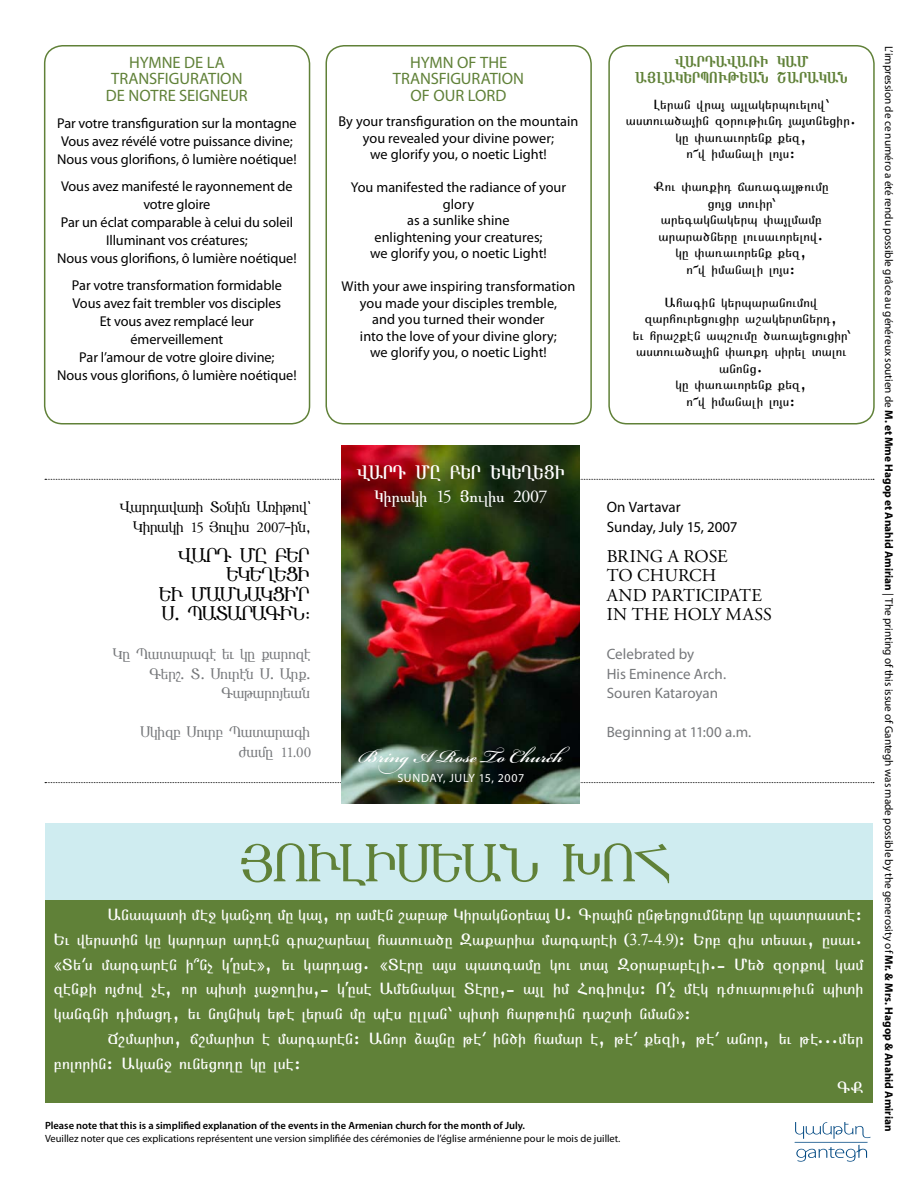
<style>
.page{position:relative;width:918px;height:1188px;background:#fff}
.page>*{position:absolute;margin:0;border:0;box-sizing:border-box;transform-origin:0 0}
.t1{font:52.5px "Maral Plain";letter-spacing:-.025em;color:#608138}
.t2{font:600 27px "Bickham Script Pro";color:#fff}
.t3{font:21px "Ardahan Plain";letter-spacing:-.03em;color:#fff}
.t4{font:19.5px/19.5px "Maral Plain";letter-spacing:-.055em;color:#000;text-align:right}
.t5{font:18px/19.5px "Adobe Garamond Pro";letter-spacing:-.01em;color:#000}
.t6{font:18px "Ardahan Plain";color:#fff}
.t7{font:16.5px/24.8px "Arasan";letter-spacing:.005em;color:#fff;text-align:justify}
.t8{font:16.5px/16.5px "Myriad Pro";color:#608138;text-align:center}
.t9{font:700 16.5px/16.5px "Ardahan";letter-spacing:-.035em;color:#608138;text-align:center}
.t10{font:15px/19.5px "Maral Plain";letter-spacing:-.005em;color:#76787b;text-align:right}
.t11{font:15px/19.5px "Myriad Pro";color:#76787b}
.t12{font:15px/19.5px "Maral Plain";letter-spacing:-.02em;color:#000;text-align:right}
.t13{font:15px/19.5px "Myriad Pro";color:#000}
.t14{font:15px "Adobe Garamond Pro";color:#76787b}
.t15{font:14.25px/18px "Myriad Pro";letter-spacing:-.005em;color:#000;text-align:center}
.t16{font:13.5px/16.5px "Arasan";letter-spacing:.015em;color:#000;text-align:center}
.t17{font:12px "Myriad Pro";letter-spacing:.045em;color:#fff}
.t18{font:11.25px "Myriad Pro";color:#000}
.t19{font:10.5px "Myriad Pro";color:#000}
.t20{font:600 10.5px "Myriad Pro";color:#000}
.s1{font-family:"Adobe Garamond Pro"}
.s2{font-family:"Maral Plain"}
.s3{font-family:"Times New Roman"}
.s4{font-weight:700}
</style>
<div class="page">
<div style="left:44px;top:45px;width:266px;height:379px;border:2px solid #608138;border-radius:18px"></div>
<div style="left:326px;top:45px;width:266px;height:379px;border:2px solid #608138;border-radius:18px"></div>
<div style="left:608px;top:45px;width:267px;height:379px;border:2px solid #608138;border-radius:18px"></div>
<div style="left:45px;top:824px;width:828px;height:76px;background:#cfecf0"></div>
<div style="left:45px;top:900px;width:828px;height:203px;background:#608138"></div>
<svg style="left:795px;top:1122px;width:76px;height:40px"></svg>
<svg style="left:45px;top:479px;width:829px;height:1px"></svg>
<svg style="left:45px;top:782px;width:829px;height:1px"></svg>
<img style="left:341px;top:445px;width:239px;height:358px">
<p class="t8" style="left:106px;top:54px;width:143px">HYMNE DE LA<br>TRANSFIGURATION<br>DE NOTRE SEIGNEUR</p>
<p class="t15" style="left:57px;top:114px;width:241px;text-align:left">Par votre transfiguration sur la montagne<br>Vous avez révélé votre puissance divine;<br>Nous vous glorifions, ô lumière noétique!</p>
<p class="t15" style="left:57px;top:177px;width:241px">Vous avez manifesté le rayonnement de votre gloire<br>Par un éclat comparable à celui du soleil<br>Illuminant vos créatures;<br>Nous vous glorifions, ô lumière noétique!</p>
<p class="t15" style="left:57px;top:276px;width:241px">Par votre transformation formidable<br>Vous avez fait trembler vos disciples<br>Et vous avez remplacé leur émerveillement<br>Par l’amour de votre gloire divine;<br>Nous vous glorifions, ô lumière noétique!</p>
<p class="t12" style="left:121px;top:498px;width:192px">Wartawa-i D0nin A-i;ow`<br>Giragi <span class="s1">15</span> #ovlis <span class="s1">2007</span>6in5</p>
<h3 class="t4" style="left:161px;top:546px;width:152px">Wart Mu Pyr<br>Ygy&gt;yxi<br>yv masnagxi\r<br>S7 Badaracin1</h3>
<p class="t10" style="left:114px;top:645px;width:200px">Gu Badarace yv gu karoze<br>Cyr,7 D7 Sovren S7 Ark7<br>Ca;aro3yan</p>
<p class="t10" style="left:141px;top:723px;width:172px">Sgizp Sovrp Badaraci</p>
<p class="t14" style="left:239px;top:743px;width:73px"><span class="s2">=amu</span> 11.00</p>
<p class="t8" style="left:393px;top:54px;width:133px">HYMN OF THE<br>TRANSFIGURATION<br>OF OUR LORD</p>
<p class="t15" style="left:338px;top:113px;width:241px;line-height:16.5px">By your transfiguration on the mountain you revealed your divine power;<br>we glorify you, o noetic Light!</p>
<p class="t15" style="left:351px;top:179px;width:217px;line-height:16.5px">You manifested the radiance of your glory<br>as a sunlike shine<br>enlightening your creatures;<br>we glorify you, o noetic Light!</p>
<p class="t15" style="left:342px;top:278px;width:235px;line-height:16.5px">With your awe inspiring transformation you made your disciples tremble,<br>and you turned their wonder<br>into the love of your divine glory;<br>we glorify you, o noetic Light!</p>
<h3 class="t3" style="left:357px;top:465px;width:210px">WART MU PYR YGY&gt;YXI</h3>
<p class="t6" style="left:374px;top:490px;width:175px">GIRAGI <span class="s1">15</span> #OVLIS <span class="s1">2007</span></p>
<h2 class="t2" style="left:359px;top:737px;width:213px">BringA Rose To Church</h2>
<p class="t17" style="left:398px;top:770px;width:16px">Sunday</p>
<p class="t17" style="left:443px;top:770px;width:19px">, July</p>
<p class="t17" style="left:479px;top:770px;width:47px">15, 2007</p>
<p class="t9" style="left:635px;top:55px;width:214px">WARTAWA_I Gam<br>A#LAGYRBOV:YAN &lt;ARAGAN</p>
<p class="t16" style="left:626px;top:97px;width:232px">Lyran wra3 a3lagyrbovylow` asdova/a3in z0rov;ivnt 3a3dnyxir7 gu ‘a-avorynk kyz5<br>o~w imanali lo3s1</p>
<p class="t16" style="left:654px;top:180px;width:176px">Kov ‘a-kit ja-aca3;ovmu xo3x dovir`<br>arycagnagyrb ‘a3lmamp arara/nyru lovsavorylow7 gu ‘a-avorynk kyz5<br>o~w imanali lo3s1</p>
<p class="t16" style="left:633px;top:295px;width:218px">Ahacin gyrbaranovmow zarhovryxovxir a,agyrdnyrt5<br>yv hra,ken ab,ovmu /a-a3yxovxir` asdova/a3in ‘a-kt siryl dalov anonx7<br>gu ‘a-avorynk kyz5<br>o~w imanali lo3s1</p>
<p class="t13" style="left:607px;top:497px;width:132px">On Vartavar<br>Sunday, July 15, 2007</p>
<p class="t5" style="left:607px;top:547px;width:167px">BRING A ROSE<br>TO CHURCH<br>AND PARTICIPATE<br>IN THE HOLY MASS</p>
<p class="t11" style="left:607px;top:644px;width:121px">Celebrated by<br>His Eminence Arch.<br>Souren Kataroyan</p>
<p class="t11" style="left:607px;top:722px;width:146px">Beginning at 11:00 a.m.</p>
<h1 class="t1" style="left:242px;top:842px;width:435px">#ovLisyan QOH</h1>
<p class="t7" style="left:54px;top:904px;width:811px;text-indent:54px">Anabadi me] gan[o. mu ga35 or amen ,apa; Giragn0rya3 S7 Cra3in un;yrxovmnyru gu badrasde1<br>Yv wyrsdin gu gartar arten cra,aryal hadova/u Zakaria marcarei ¥<span class="s3">3.7-4.9)</span>1 Yrp zis dysav5 usav7<br>8Dy4s marcaren i|n[ g\use95 yv gartax7 8Deru a3s badcamu gov da3 Z0rapapeli76 My/ z0rkow gam zenki o3=ow [e5 or bidi 3a]o.is56 g\use Amynagal Deru56 a3l im Hociows1 O4[ meg t=ovarov;ivn bidi gancni timaxt5 yv no3nisg y;e lyran mu bes ullan` bidi har;ovin ta,di nman91</p>
<p class="t7" style="left:108px;top:1027px;width:757px">J,marid5 j,marid e marcaren1 Anor 2a3nu ;e4 in/i hamar e5 ;e4 kyzi5 ;e4 anor5 yv ;e777myr</p>
<p class="t7" style="left:54px;top:1052px;width:250px">polorin1 Agan] ovnyxo.u gu lse1</p>
<p class="t7" style="left:837px;top:1077px;width:28px">CK</p>
<p class="t20" style="left:45px;top:1119px;width:482px">Please note that this is a simplified explanation of the events in the Armenian church for the month of July.</p>
<p class="t19" style="left:45px;top:1132px;width:577px">Veuillez noter que ces explications représentent une version simplifiée des cérémonies de l’église arménienne pour le mois de juillet.</p>
<p class="t18" style="left:896px;top:46px;width:1087px;rotate:90deg">L’impression de ce numéro a été rendu possible grâce au généreux soutien de <span class="s4">M. et Mme Hagop et Anahid Amirian</span> | The printing of this issue of Gantegh was made possible by the generosity of <span class="s4">Mr. &amp; Mrs. Hagop &amp; Anahid Amirian</span></p>
</div>
